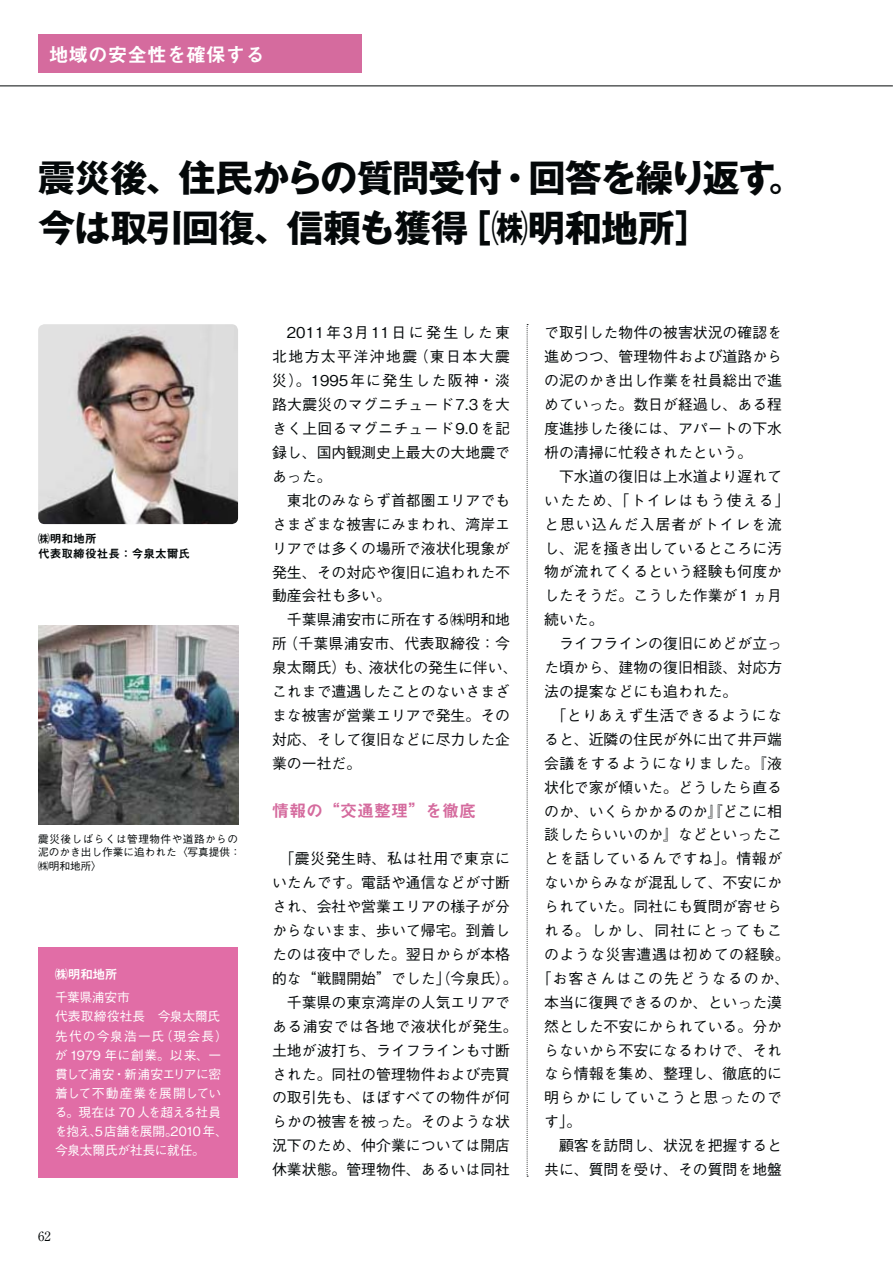
<style>
.page{position:relative;width:893px;height:1263px;background:#fff}
.page>*{position:absolute;margin:0;border:0;box-sizing:border-box;transform-origin:0 0}
.t1{font:37.2px/49.9px "Gothic MB101 Pro Bold 90 msp RKSJ H";letter-spacing:-.03em;color:#040809}
.t2{font:19.65px "Midashi Go Pro MB31 90 msp RKSJ H";color:#fff}
.t3{font:16.95px "Midashi Go Pro MB31 90 msp RKSJ H";color:#d56b9e}
.t4{font:14.85px/23.9px "Gothic BBB Pro Medium 90 msp RKSJ H";color:#040809}
.t5{font:14.85px "Gothic BBB Pro Medium 90 msp RKSJ H";letter-spacing:.035em;color:#040809}
.t6{font:14.85px "Gothic BBB Pro Medium 90 msp RKSJ H";letter-spacing:.07em;color:#040809}
.t7{font:14.85px "Gothic BBB Pro Medium 90 msp RKSJ H";letter-spacing:.075em;color:#040809}
.t8{font:14.85px "Gothic BBB Pro Medium 90 msp RKSJ H";letter-spacing:.04em;color:#040809}
.t9{font:14.85px "Gothic BBB Pro Medium 90 msp RKSJ H";letter-spacing:.085em;color:#040809}
.t10{font:12.75px/19.2px "Gothic BBB Pro Medium 90 msp RKSJ H";letter-spacing:-.015em;color:#fff}
.t11{font:12.75px "Mi Go MB1 Std De Bold 90 msp RKSJ H";color:#fff}
.t12{font:12.75px "Ryumin Pro Regular 90 msp RKSJ H";color:#040809}
.t13{font:11.7px/14.9px "Midashi Go Pro MB31 90 msp RKSJ H";color:#040809}
.t14{font:10.65px/13.8px "Gothic BBB Pro Medium 90 msp RKSJ H";letter-spacing:.005em;color:#040809}
</style>
<div class="page">
<hr style="left:0;top:86px;width:893px;height:1px;background:#040809">
<div style="left:38px;top:34px;width:323px;height:39px;background:#d56b9e"></div>
<svg style="left:527px;top:324px;width:1px;height:853px"></svg>
<img style="left:38px;top:324px;width:200px;height:200px;border-radius:6px">
<img style="left:38px;top:625px;width:200px;height:200px">
<div style="left:38px;top:947px;width:200px;height:231px;background:#e16da6"></div>
<h2 class="t2" style="left:49px;top:47px;width:218px">地域の安全性を確保する</h2>
<h1 class="t1" style="left:38px;top:158px;width:769px">震災後、住民からの質問受付・回答を繰り返す。今は取引回復、信頼も獲得［㈱明和地所］</h1>
<p class="t13" style="left:38px;top:533px;width:153px">㈱明和地所<br>代表取締役社長：今泉太爾氏</p>
<p class="t14" style="left:38px;top:833px;width:204px">震災後しばらくは管理物件や道路からの泥のかき出し作業に追われた〈写真提供：㈱明和地所〉</p>
<p class="t11" style="left:55px;top:969px;width:64px">㈱明和地所</p>
<p class="t10" style="left:55px;top:990px;width:175px">千葉県浦安市<br>代表取締役社長　今泉太爾氏先代の今泉浩一氏（現会長）が 1979 年に創業。以来、一貫して浦安・新浦安エリアに密着して不動産業を展開している。現在は 70 人を超える社員を抱え、5 店舗を展開。2010 年、今泉太爾氏が社長に就任。</p>
<p class="t12" style="left:38px;top:1231px;width:14px">62</p>
<p class="t4" style="left:272px;top:323px;width:247px">　2011年3月11日に発生した東北地方太平洋沖地震（東日本大震災）。1995年に発生した阪神・淡路大震災のマグニチュード7.3を大きく上回るマグニチュード9.0を記録し、国内観測史上最大の大地震であった。<br>　東北のみならず首都圏エリアでもさまざまな被害にみまわれ、湾岸エリアでは多くの場所で液状化現象が発生、その対応や復旧に追われた不動産会社も多い。<br>　千葉県浦安市に所在する㈱明和地所（千葉県浦安市、代表取締役：今泉太爾氏）も、液状化の発生に伴い、これまで遭遇したことのないさまざまな被害が営業エリアで発生。その対応、そして復旧などに尽力した企業の一社だ。</p>
<p class="t3" style="left:272px;top:805px;width:206px">情報の“交通整理”を徹底</p>
<p class="t4" style="left:272px;top:849px;width:247px;text-align:center">「震災発生時、私は社用で東京にいたんです。電話や通信などが寸断され、会社や営業エリアの様子が分からないまま、歩いて帰宅。到着したのは夜中でした。翌日からが本格的な“戦闘開始”でした」（今泉氏）。　千葉県の東京湾岸の人気エリアである浦安では各地で液状化が発生。土地が波打ち、ライフラインも寸断された。同社の管理物件および売買の取引先も、ほぼすべての物件が何らかの被害を被った。そのような状況下のため、仲介業については開店休業状態。管理物件、あるいは同社</p>
<p class="t4" style="left:544px;top:323px;width:240px">で取引した物件の被害状況の確認を</p>
<p class="t4" style="left:544px;top:347px;width:240px">進めつつ、管理物件および道路から</p>
<p class="t4" style="left:544px;top:371px;width:240px">の泥のかき出し作業を社員総出で進</p>
<p class="t4" style="left:544px;top:395px;width:240px">めていった。数日が経過し、ある程</p>
<p class="t4" style="left:544px;top:419px;width:240px">度進捗した後には、アパートの下水</p>
<p class="t4" style="left:544px;top:442px;width:210px">枡の清掃に忙殺されたという。</p>
<p class="t4" style="left:544px;top:466px;width:240px">　下水道の復旧は上水道より遅れて</p>
<p class="t7" style="left:544px;top:495px;width:247px">いたため、「トイレはもう使える」</p>
<p class="t6" style="left:544px;top:519px;width:239px">と思い込んだ入居者がトイレを流</p>
<p class="t4" style="left:544px;top:538px;width:240px">し、泥を掻き出しているところに汚</p>
<p class="t4" style="left:544px;top:562px;width:240px">物が流れてくるという経験も何度か</p>
<p class="t4" style="left:544px;top:586px;width:240px">したそうだ。こうした作業が1 ヵ月</p>
<p class="t4" style="left:544px;top:610px;width:61px">続いた。</p>
<p class="t4" style="left:544px;top:634px;width:240px">　ライフラインの復旧にめどが立っ</p>
<p class="t4" style="left:544px;top:658px;width:240px">た頃から、建物の復旧相談、対応方</p>
<p class="t4" style="left:544px;top:682px;width:195px">法の提案などにも追われた。</p>
<p class="t5" style="left:551px;top:710px;width:232px">「とりあえず生活できるようにな</p>
<p class="t4" style="left:544px;top:729px;width:240px">ると、近隣の住民が外に出て井戸端</p>
<p class="t8" style="left:544px;top:758px;width:239px">会議をするようになりました。『液</p>
<p class="t4" style="left:544px;top:777px;width:240px">状化で家が傾いた。どうしたら直る</p>
<p class="t4" style="left:544px;top:801px;width:240px">のか、いくらかかるのか』『どこに相</p>
<p class="t4" style="left:544px;top:825px;width:240px">談したらいいのか』などといったこ</p>
<p class="t5" style="left:544px;top:853px;width:240px">とを話しているんですね」。情報が</p>
<p class="t4" style="left:544px;top:873px;width:240px">ないからみなが混乱して、不安にか</p>
<p class="t4" style="left:544px;top:897px;width:240px">られていた。同社にも質問が寄せら</p>
<p class="t9" style="left:544px;top:925px;width:239px">れる。しかし、同社にとってもこ</p>
<p class="t5" style="left:544px;top:949px;width:247px">のような災害遭遇は初めての経験。</p>
<p class="t6" style="left:537px;top:973px;width:254px">「お客さんはこの先どうなるのか、</p>
<p class="t4" style="left:544px;top:992px;width:240px">本当に復興できるのか、といった漠</p>
<p class="t4" style="left:544px;top:1016px;width:240px">然とした不安にかられている。分か</p>
<p class="t4" style="left:544px;top:1040px;width:240px">らないから不安になるわけで、それ</p>
<p class="t4" style="left:544px;top:1064px;width:240px">なら情報を集め、整理し、徹底的に</p>
<p class="t6" style="left:544px;top:1092px;width:239px">明らかにしていこうと思ったので</p>
<p class="t4" style="left:544px;top:1112px;width:39px">す」。</p>
<p class="t4" style="left:544px;top:1136px;width:240px">　顧客を訪問し、状況を把握すると</p>
<p class="t4" style="left:544px;top:1160px;width:240px">共に、質問を受け、その質問を地盤</p>
</div>
